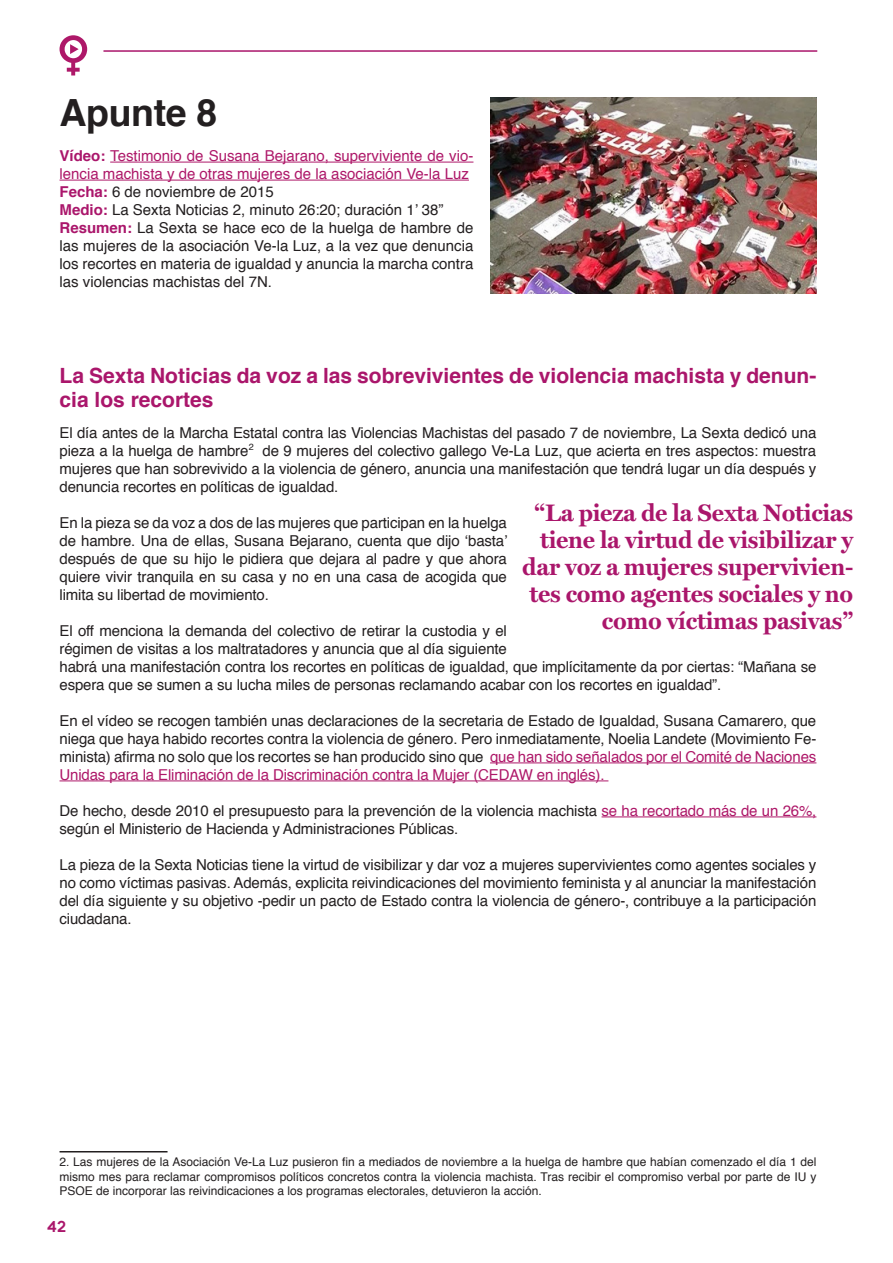
<style>
.page{position:relative;width:893px;height:1263px;background:#fff}
.page>*{position:absolute;margin:0;border:0;box-sizing:border-box;transform-origin:0 0}
.t1{font:700 37.5px "Helvetica";letter-spacing:-.01em;color:#231f20}
.t2{font:700 24px/27px "Miller Text";letter-spacing:-.01em;color:#aa166b;text-align:right}
.t3{font:700 21px/24px "Helvetica";color:#aa166b}
.t4{font:15px/18px "Helvetica";letter-spacing:-.01em;color:#231f20;text-align:justify}
.t5{font:15px "Geometos";color:#aa166b}
.t6{font:12px/14.4px "Helvetica";color:#231f20;text-align:justify}
.t7{font:9px "Helvetica";color:#231f20}
.s1{font-weight:700;color:#aa166b}
.s2{color:#ae1869}
</style>
<div class="page">
<hr style="left:103px;top:50px;width:714px;height:2px;background:#aa166b">
<svg style="left:60px;top:35px;width:27px;height:40px"></svg>
<hr style="left:110px;top:162px;width:363px;height:1px;background:#ae1869">
<hr style="left:60px;top:180px;width:409px;height:1px;background:#ae1869">
<hr style="left:490px;top:762px;width:326px;height:1px;background:#ae1869">
<hr style="left:60px;top:780px;width:548px;height:1px;background:#ae1869">
<hr style="left:601px;top:816px;width:215px;height:1px;background:#ae1869">
<hr style="left:60px;top:1151px;width:108px;height:1px;background:#231f20">
<img style="left:490px;top:98px;width:326px;height:195px">
<h1 class="t1" style="left:60px;top:97px;width:159px">Apunte 8</h1>
<p class="t4" style="left:60px;top:148px;width:415px;text-align:left"><span class="s1">Vídeo:</span> <span class="s2">Testimonio de Susana Bejarano, superviviente de vio&shy;lencia machista y de otras mujeres de la asociación Ve-la Luz </span><span class="s1">Fecha:</span> 6 de noviembre de 2015<br><span class="s1">Medio:</span> La Sexta Noticias 2, minuto 26:20; duración 1’ 38” <span class="s1">Resumen:</span> La Sexta se hace eco de la huelga de hambre de las mujeres de la asociación Ve-la Luz, a la vez que denuncia los recortes en materia de igualdad y anuncia la marcha contra las violencias machistas del 7N.</p>
<h3 class="t3" style="left:60px;top:365px;width:758px">La Sexta Noticias da voz a las sobrevivientes de violencia machista y denun&shy;cia los recortes</h3>
<p class="t4" style="left:60px;top:425px;width:758px">El día antes de la Marcha Estatal contra las Violencias Machistas del pasado 7 de noviembre, La Sexta dedicó una pieza a la huelga de hambre<sup>1</sup> de 9 mujeres del colectivo gallego Ve-La Luz, que acierta en tres aspectos: muestra mujeres que han sobrevivido a la violencia de género, anuncia una manifestación que tendrá lugar un día después y denuncia recortes en políticas de igualdad.</p>
<p class="t4" style="left:60px;top:515px;width:449px">En la pieza se da voz a dos de las mujeres que participan en la huelga de hambre. Una de ellas, Susana Bejarano, cuenta que dijo ‘basta’ después de que su hijo le pidiera que dejara al padre y que ahora quiere vivir tranquila en su casa y no en una casa de acogida que limita su libertad de movimiento.</p>
<p class="t4" style="left:60px;top:623px;width:758px;text-align:left">El off menciona la demanda del colectivo de retirar la custodia y el<br>régimen de visitas a los maltratadores y anuncia que al día siguiente<br>habrá una manifestación contra los recortes en políticas de igualdad, que implícitamente da por ciertas: “Mañana se espera que se sumen a su lucha miles de personas reclamando acabar con los recortes en igualdad”.</p>
<p class="t4" style="left:60px;top:713px;width:758px">En el vídeo se recogen también unas declaraciones de la secretaria de Estado de Igualdad, Susana Camarero, que niega que haya habido recortes contra la violencia de género. Pero inmediatamente, Noelia Landete (Movimiento Fe&shy;minista) afirma no solo que los recortes se han producido sino que <span class="s2">que han sido señalados por el Comité de Naciones Unidas para la Eliminación de la Discriminación contra la Mujer (CEDAW en inglés).</span></p>
<p class="t4" style="left:60px;top:803px;width:758px">De hecho, desde 2010 el presupuesto para la prevención de la violencia machista <span class="s2">se ha recortado más de un 26%, </span>según el Ministerio de Hacienda y Administraciones Públicas.</p>
<p class="t4" style="left:60px;top:857px;width:758px">La pieza de la Sexta Noticias tiene la virtud de visibilizar y dar voz a mujeres supervivientes como agentes sociales y no como víctimas pasivas. Además, explicita reivindicaciones del movimiento feminista y al anunciar la manifestación del día siguiente y su objetivo -pedir un pacto de Estado contra la violencia de género-, contribuye a la participación ciudadana.</p>
<p class="t7" style="left:249px;top:443px;width:7px">2</p>
<h2 class="t2" style="left:522px;top:499px;width:333px">“La pieza de la Sexta Noticias tiene la virtud de visibilizar y dar voz a mujeres supervivien&shy;tes como agentes sociales y no como víctimas pasivas”</h2>
<p class="t6" style="left:60px;top:1156px;width:758px">2. Las mujeres de la Asociación Ve-La Luz pusieron fin a mediados de noviembre a la huelga de hambre que habían comenzado el día 1 del mismo mes para reclamar compromisos políticos concretos contra la violencia machista. Tras recibir el compromiso verbal por parte de IU y PSOE de incorporar las reivindicaciones a los programas electorales, detuvieron la acción.</p>
<p class="t5" style="left:47px;top:1221px;width:21px">42</p>
</div>
